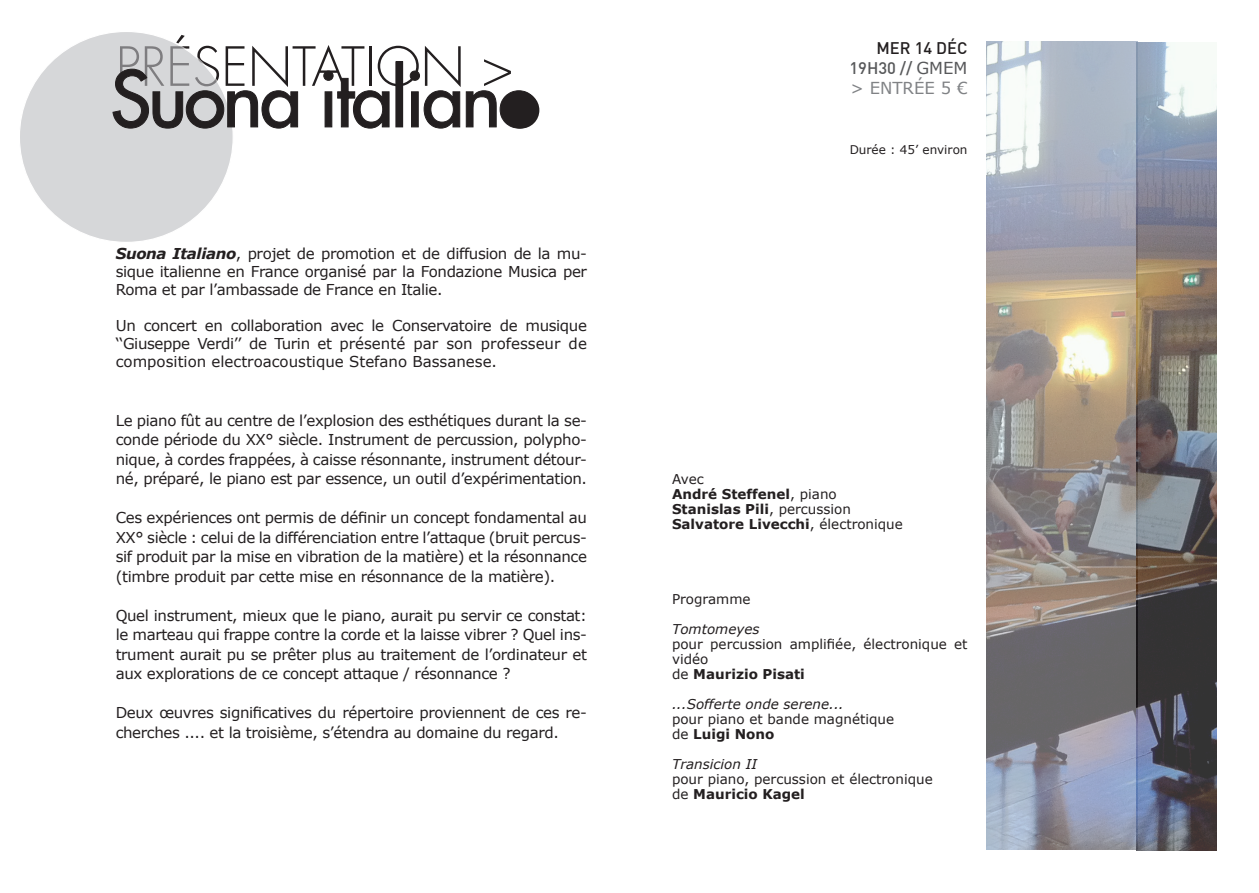
<style>
.page{position:relative;width:1259px;height:893px;background:#fff}
.page>*{position:absolute;margin:0;border:0;box-sizing:border-box;transform-origin:0 0}
.t1{font:500 75px "Futura";letter-spacing:-.03em;color:#231f20}
.t2{font:300 52.5px "Futura";color:#231f20}
.t3{font:500 16.5px/19.8px "DIN";color:#231f20;text-align:right}
.t4{font:16.5px "Verdana";color:#808285}
.t5{font:15px/19.5px "Verdana";letter-spacing:-.025em;color:#231f20;text-align:justify}
.t6{font:13.5px/15px "Verdana";color:#231f20}
.t7{font:700 13.5px/15px "Verdana";color:#231f20}
.t8{font:italic 13.5px "Verdana";color:#231f20}
.t9{font:12px "Verdana";color:#231f20}
.s1{font-weight:700;font-style:italic}
.s2{color:#57585a}
.s3{font-family:"Verdana";font-weight:400;color:#57585a}
.s4{font-weight:400}
.s5{font-weight:700}
</style>
<div class="page">
<div style="left:19px;top:31px;width:214px;height:211px;background:#d6d7d9;border-radius:50%"></div>
<svg style="left:112px;top:68px;width:186px;height:61px"></svg>
<svg style="left:323px;top:70px;width:67px;height:59px"></svg>
<div style="left:396px;top:62px;width:7px;height:65px;border:1px solid #231f20"></div>
<svg style="left:409px;top:70px;width:129px;height:59px"></svg>
<div style="left:502px;top:92px;width:37px;height:37px;background:#231f20;border-radius:50%"></div>
<img style="left:986px;top:41px;width:151px;height:808px">
<img style="left:1136px;top:43px;width:80px;height:807px">
<h2 class="t2" style="left:116px;top:35px;width:399px">PRÉSENTATION &gt;</h2>
<h1 class="t1" style="left:111px;top:52px;width:430px">Suona italiano</h1>
<p class="t5" style="left:116px;top:245px;width:473px;line-height:18px"><span class="s1">Suona Italiano</span>, projet de promotion et de diffusion de la mu&shy;sique italienne en France organisé par la Fondazione Musica per Roma et par l’ambassade de France en Italie.</p>
<p class="t5" style="left:116px;top:317px;width:473px;line-height:18px">Un concert en collaboration avec le Conservatoire de musique ‘‘Giuseppe Verdi’’ de Turin et présenté par son professeur de composition electroacoustique Stefano Bassanese.</p>
<p class="t5" style="left:116px;top:411px;width:473px">Le piano fût au centre de l’explosion des esthétiques durant la se&shy;conde période du XX° siècle. Instrument de percussion, polypho&shy;nique, à cordes frappées, à caisse résonnante, instrument détour&shy;né, préparé, le piano est par essence, un outil d’expérimentation.</p>
<p class="t5" style="left:116px;top:508px;width:473px">Ces expériences ont permis de définir un concept fondamental au XX° siècle : celui de la différenciation entre l’attaque (bruit percus&shy;sif produit par la mise en vibration de la matière) et la résonnance (timbre produit par cette mise en résonnance de la matière).</p>
<p class="t5" style="left:116px;top:606px;width:473px">Quel instrument, mieux que le piano, aurait pu servir ce constat: le marteau qui frappe contre la corde et la laisse vibrer ? Quel ins&shy;trument aurait pu se prêter plus au traitement de l’ordinateur et aux explorations de ce concept attaque / résonnance ?</p>
<p class="t5" style="left:116px;top:703px;width:473px">Deux œuvres significatives du répertoire proviennent de ces re&shy;cherches .... et la troisième, s’étendra au domaine du regard.</p>
<p class="t3" style="left:849px;top:38px;width:120px">MER 14 DÉC<br><span class="s2">19H30 //</span> <span class="s3">gm em</span></p>
<p class="t4" style="left:850px;top:77px;width:119px">&gt; entrée 5 €</p>
<p class="t9" style="left:849px;top:142px;width:119px">Durée : 45’ environ</p>
<p class="t7" style="left:672px;top:472px;width:232px"><span class="s4">Avec<br></span>André Steffenel<span class="s4">, piano<br></span>Stanislas Pili<span class="s4">, percussion<br></span>Salvatore Livecchi<span class="s4">, électronique</span></p>
<p class="t6" style="left:672px;top:592px;width:80px">Programme</p>
<p class="t8" style="left:672px;top:620px;width:89px">Tomtomeyes</p>
<p class="t6" style="left:672px;top:637px;width:297px">pour percussion amplifiée, électronique et vidéo<br>de <span class="s5">Maurizio Pisati</span></p>
<p class="t8" style="left:672px;top:695px;width:173px">...Sofferte onde serene...</p>
<p class="t6" style="left:672px;top:712px;width:224px">pour piano et bande magnétique de <span class="s5">Luigi Nono</span></p>
<p class="t8" style="left:672px;top:755px;width:87px">Transicion II</p>
<p class="t6" style="left:672px;top:772px;width:262px">pour piano, percussion et électronique de <span class="s5">Mauricio Kagel</span></p>
</div>
